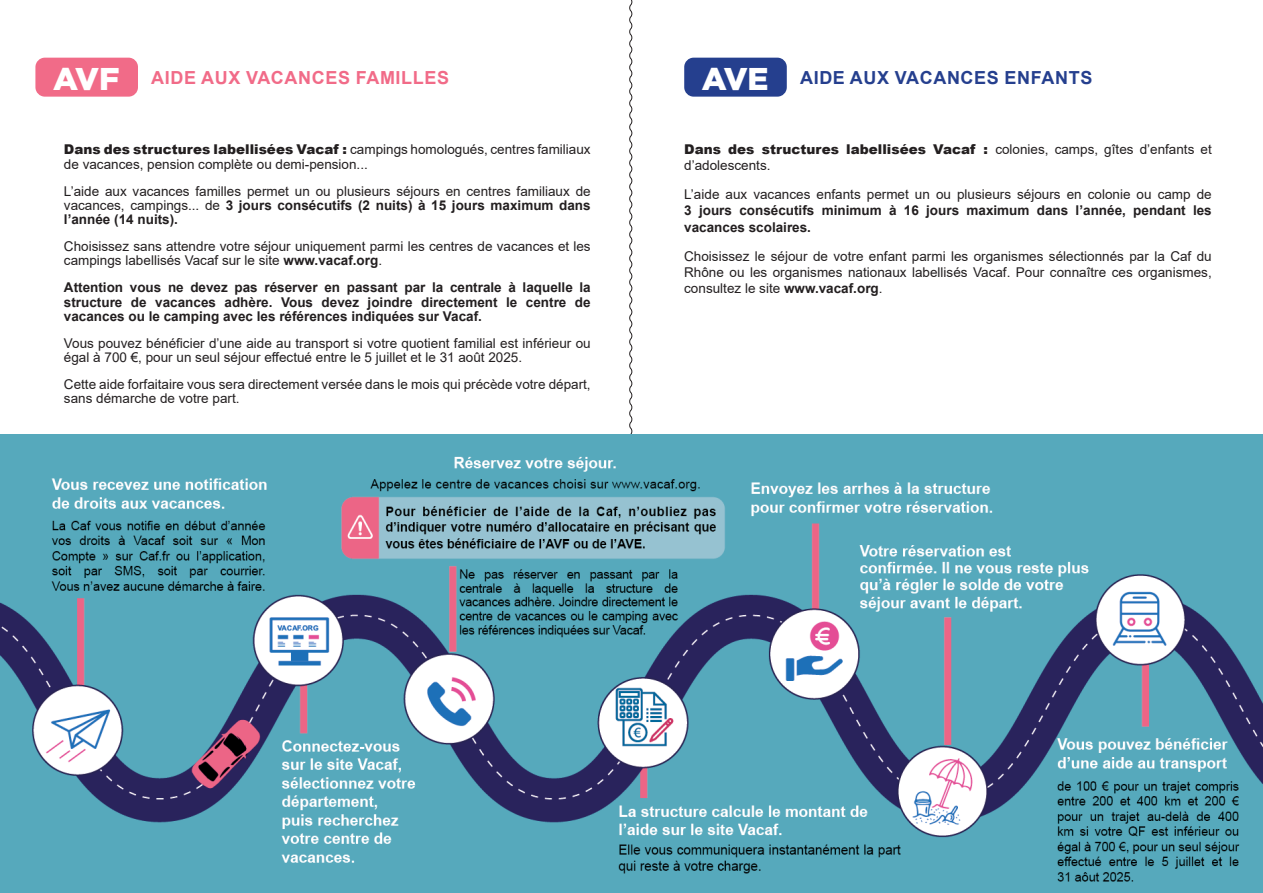
<style>
.page{position:relative;width:1263px;height:893px;background:#fff}
.page>*{position:absolute;margin:0;border:0;box-sizing:border-box;transform-origin:0 0}
.t1{font:900 31.5px "Gotham";letter-spacing:-.05em;color:#fff}
.t2{font:700 18px "Arial";letter-spacing:.035em;color:#f16b88}
.t3{font:700 18px "Arial";letter-spacing:.035em;color:#253f8e}
.t4{font:13.5px/14.2px "Arial";color:#231f20}
.t5{font:700 13.5px/14.2px "Arial";color:#231f20;text-align:justify}
.s1{font-weight:900}
.s2{font-weight:700}
.s3{font-weight:400}
</style>
<div class="page">
<div style="left:35px;top:58px;width:103px;height:39px;background:#f16b88;border-radius:9px"></div>
<div style="left:684px;top:58px;width:103px;height:39px;background:#253f8e;border-radius:9px"></div>
<svg style="left:628px;top:0;width:5px;height:435px"></svg>
<img style="left:0;top:435px;width:1263px;height:458px">
<p class="t1" style="left:53px;top:57px;width:68px">AVF</p>
<p class="t2" style="left:151px;top:65px;width:299px">AIDE AUX VACANCES FAMILLES</p>
<p class="t1" style="left:702px;top:57px;width:68px">AVE</p>
<p class="t3" style="left:800px;top:65px;width:294px">AIDE AUX VACANCES ENFANTS</p>
<p class="t4" style="left:64px;top:142px;width:528px"><span class="s1">Dans des structures labellisées Vacaf :</span> campings homologués, centres familiaux de vacances, pension complète ou demi-pension...</p>
<p class="t4" style="left:64px;top:184px;width:528px;text-align:justify">L’aide aux vacances familles permet un ou plusieurs séjours en centres familiaux de vacances, campings... de <span class="s2">3 jours consécutifs (2 nuits) à 15 jours maximum dans l’année (14 nuits).</span></p>
<p class="t4" style="left:64px;top:239px;width:528px">Choisissez sans attendre votre séjour uniquement parmi les centres de vacances et les campings labellisés Vacaf sur le site <span class="s2">www.vacaf.org</span>.</p>
<p class="t5" style="left:64px;top:281px;width:528px">Attention vous ne devez pas réserver en passant par la centrale à laquelle la structure de vacances adhère. Vous devez joindre directement le centre de vacances ou le camping avec les références indiquées sur Vacaf.</p>
<p class="t4" style="left:64px;top:336px;width:528px">Vous pouvez bénéficier d’une aide au transport si votre quotient familial est inférieur ou égal à 700 €, pour un seul séjour effectué entre le 5 juillet et le 31 août 2025.</p>
<p class="t4" style="left:64px;top:377px;width:528px">Cette aide forfaitaire vous sera directement versée dans le mois qui précède votre départ, sans démarche de votre part.</p>
<p class="t4" style="left:684px;top:141px;width:529px;line-height:16.2px"><span class="s1">Dans des structures labellisées Vacaf :</span> colonies, camps, gîtes d’enfants et d’adolescents.</p>
<p class="t5" style="left:684px;top:187px;width:529px;line-height:16.2px"><span class="s3">L’aide aux vacances enfants permet un ou plusieurs séjours en colonie ou camp de </span>3 jours consécutifs minimum à 16 jours maximum dans l’année, pendant les vacances scolaires.</p>
<p class="t4" style="left:684px;top:248px;width:529px;line-height:16.2px;text-align:justify">Choisissez le séjour de votre enfant parmi les organismes sélectionnés par la Caf du Rhône ou les organismes nationaux labellisés Vacaf. Pour connaître ces organismes, consultez le site <span class="s2">www.vacaf.org</span>.</p>
</div>
